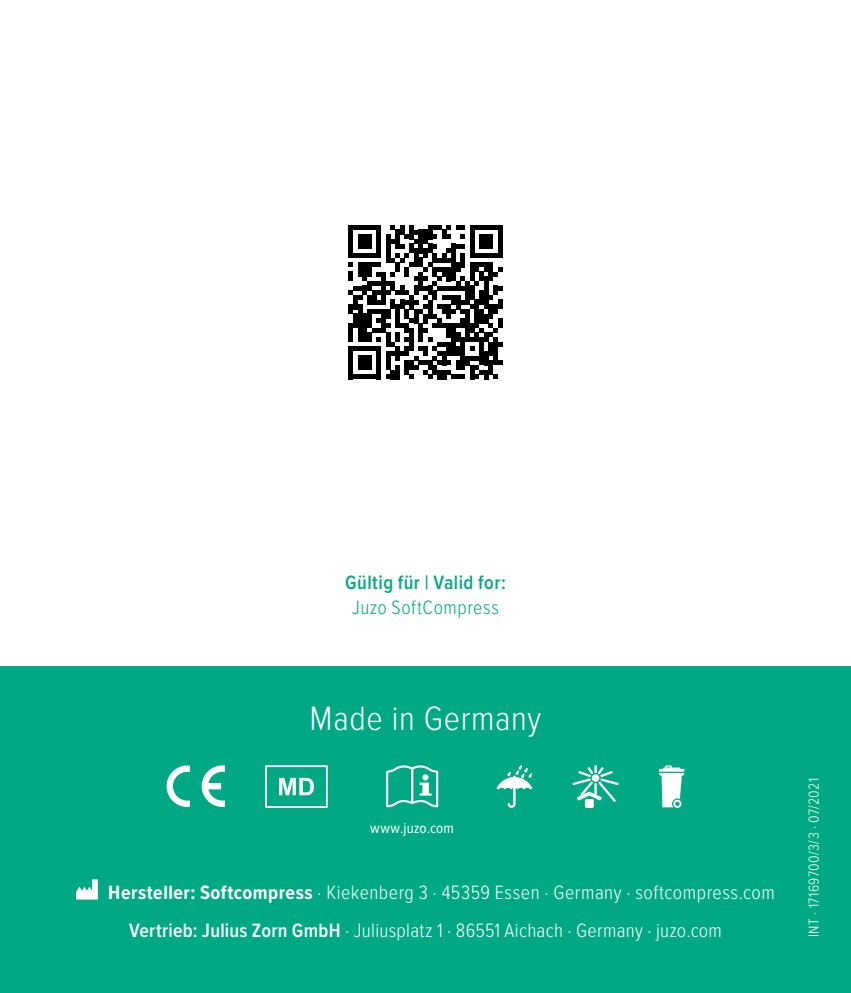
<style>
.page{position:relative;width:851px;height:993px;background:#fff}
.page>*{position:absolute;margin:0;border:0;box-sizing:border-box;transform-origin:0 0}
.t1{font:300 35px "Proxima Nova Cond";letter-spacing:.015em;color:#fff}
.t2{font:300 20px "Proxima Nova Cond";letter-spacing:.02em;color:#fff}
.t3{font:600 20px "Proxima Nova Cond";letter-spacing:.025em;color:#00a983}
.t4{font:300 20px "Proxima Nova Cond";letter-spacing:.025em;color:#00a983}
.t5{font:300 15px "Proxima Nova Cond";letter-spacing:.03em;color:#fff}
.t6{font:15px "Proxima Nova Cond";letter-spacing:.01em;color:#fff}
.s1{font-weight:700}
.s2{font-weight:600}
</style>
<div class="page">
<svg style="left:348px;top:225px;width:154px;height:154px"></svg>
<div style="left:0;top:666px;width:850px;height:326px;background:#00a983"></div>
<svg style="left:166px;top:765px;width:24px;height:41px"></svg>
<svg style="left:202px;top:765px;width:23px;height:41px"></svg>
<div style="left:265px;top:765px;width:62px;height:42px;border:2px solid #fff"></div>
<svg style="left:279px;top:777px;width:35px;height:18px"></svg>
<svg style="left:496px;top:765px;width:36px;height:42px"></svg>
<div style="left:585px;top:799px;width:8px;height:8px;background:#fff"></div>
<div style="left:585px;top:798px;width:8px;height:9px;border:1px solid #fff"></div>
<svg style="left:572px;top:765px;width:46px;height:37px"></svg>
<svg style="left:386px;top:765px;width:52px;height:42px"></svg>
<svg style="left:658px;top:765px;width:26px;height:42px"></svg>
<svg style="left:76px;top:879px;width:22px;height:20px"></svg>
<p class="t3" style="left:345px;top:567px;width:162px">Gültig für | Valid for:</p>
<p class="t4" style="left:352px;top:592px;width:148px">Juzo SoftCompress</p>
<h1 class="t1" style="left:309px;top:692px;width:233px">Made in Germany</h1>
<p class="t6" style="left:370px;top:816px;width:85px">www.juzo.com</p>
<p class="t2" style="left:108px;top:877px;width:668px"><span class="s1">Hersteller: Softcompress</span> · Kiekenberg 3 · 45359 Essen · Germany · softcompress.com</p>
<p class="t2" style="left:129px;top:915px;width:594px"><span class="s2">Vertrieb: Julius Zorn GmbH</span> · Juliusplatz 1 · 86551 Aichach · Germany · juzo.com</p>
<p class="t5" style="left:802px;top:936px;width:161px;rotate:-90deg">INT · 17169700/3/3 · 07/2021</p>
</div>
